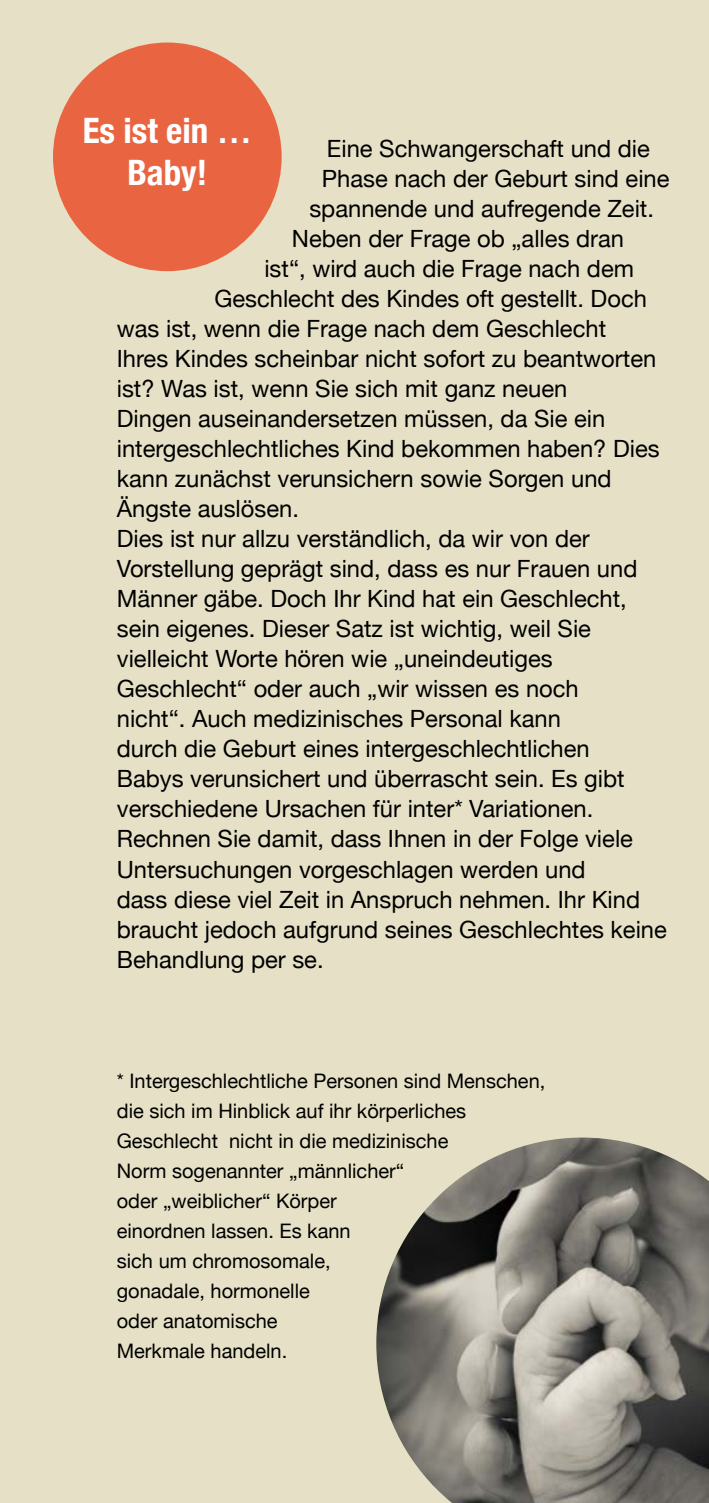
<style>
.page{position:relative;width:709px;height:1503px;background:#fff}
.page>*{position:absolute;margin:0;border:0;box-sizing:border-box;transform-origin:0 0}
._01-H1-Bubble{font:700 condensed 35px/42px "Helvetica Neue";color:#fff;text-align:center}
._10-P-9_5_12{font:23.75px/30px "Helvetica Neue";color:#000}
._11-P-8pt{font:20px/30px "Helvetica Neue";color:#000}
</style>
<div class="page">
<div style="left:0;top:0;width:709px;height:1502px;background:#e6e1c6"></div>
<svg style="left:376px;top:1137px;width:333px;height:365px;background:#89867d"></svg>
<div style="left:53px;top:43px;width:229px;height:228px;background:#e96541;border-radius:50%"></div>
<h1 class="_01-H1-Bubble" style="left:83px;top:107px;width:170px">Es ist ein …<br>Baby!</h1>
<p class="_10-P-9_5_12" style="left:327px;top:132px;width:324px">Eine Schwangerschaft und die</p>
<p class="_10-P-9_5_12" style="left:322px;top:162px;width:349px">Phase nach der Geburt sind eine</p>
<p class="_10-P-9_5_12" style="left:309px;top:192px;width:346px">spannende und aufregende Zeit.</p>
<p class="_10-P-9_5_12" style="left:292px;top:222px;width:334px">Neben der Frage ob „alles dran</p>
<p class="_10-P-9_5_12" style="left:264px;top:252px;width:371px">ist“, wird auch die Frage nach dem</p>
<p class="_10-P-9_5_12" style="left:214px;top:282px;width:434px">Geschlecht des Kindes oft gestellt. Doch</p>
<p class="_10-P-9_5_12" style="left:117px;top:312px;width:491px">was ist, wenn die Frage nach dem Geschlecht</p>
<p class="_10-P-9_5_12" style="left:117px;top:342px;width:541px">Ihres Kindes scheinbar nicht sofort zu beantworten</p>
<p class="_10-P-9_5_12" style="left:117px;top:372px;width:452px">ist? Was ist, wenn Sie sich mit ganz neuen</p>
<p class="_10-P-9_5_12" style="left:117px;top:402px;width:490px">Dingen auseinandersetzen müssen, da Sie ein</p>
<p class="_10-P-9_5_12" style="left:117px;top:432px;width:544px">intergeschlechtliches Kind bekommen haben? Dies</p>
<p class="_10-P-9_5_12" style="left:117px;top:462px;width:496px">kann zunächst verunsichern sowie Sorgen und</p>
<p class="_10-P-9_5_12" style="left:117px;top:492px;width:184px">Ängste auslösen.</p>
<p class="_10-P-9_5_12" style="left:117px;top:522px;width:551px">Dies ist nur allzu verständlich, da wir von der Vorstellung geprägt sind, dass es nur Frauen und Männer gäbe. Doch Ihr Kind hat ein Geschlecht, sein eigenes. Dieser Satz ist wichtig, weil Sie vielleicht Worte hören wie „uneindeutiges Geschlecht“ oder auch „wir wissen es noch<br>nicht“. Auch medizinisches Personal kann<br>durch die Geburt eines intergeschlechtlichen<br>Babys verunsichert und überrascht sein. Es gibt verschiedene Ursachen für inter* Variationen.<br>Rechnen Sie damit, dass Ihnen in der Folge viele Untersuchungen vorgeschlagen werden und<br>dass diese viel Zeit in Anspruch nehmen. Ihr Kind braucht jedoch aufgrund seines Geschlechtes keine Behandlung per se.</p>
<p class="_11-P-8pt" style="left:117px;top:1064px;width:430px">* Intergeschlechtliche Personen sind Menschen,</p>
<p class="_11-P-8pt" style="left:117px;top:1094px;width:351px">die sich im Hinblick auf ihr körperliches</p>
<p class="_11-P-8pt" style="left:117px;top:1124px;width:333px">Geschlecht nicht in die medizinische<br>Norm sogenannter „männlicher“ oder „weiblicher“ Körper<br>einordnen lassen. Es kann</p>
<p class="_11-P-8pt" style="left:117px;top:1244px;width:215px">sich um chromosomale,</p>
<p class="_11-P-8pt" style="left:117px;top:1274px;width:194px">gonadale, hormonelle</p>
<p class="_11-P-8pt" style="left:117px;top:1304px;width:172px">oder anatomische<br>Merkmale handeln.</p>
</div>
